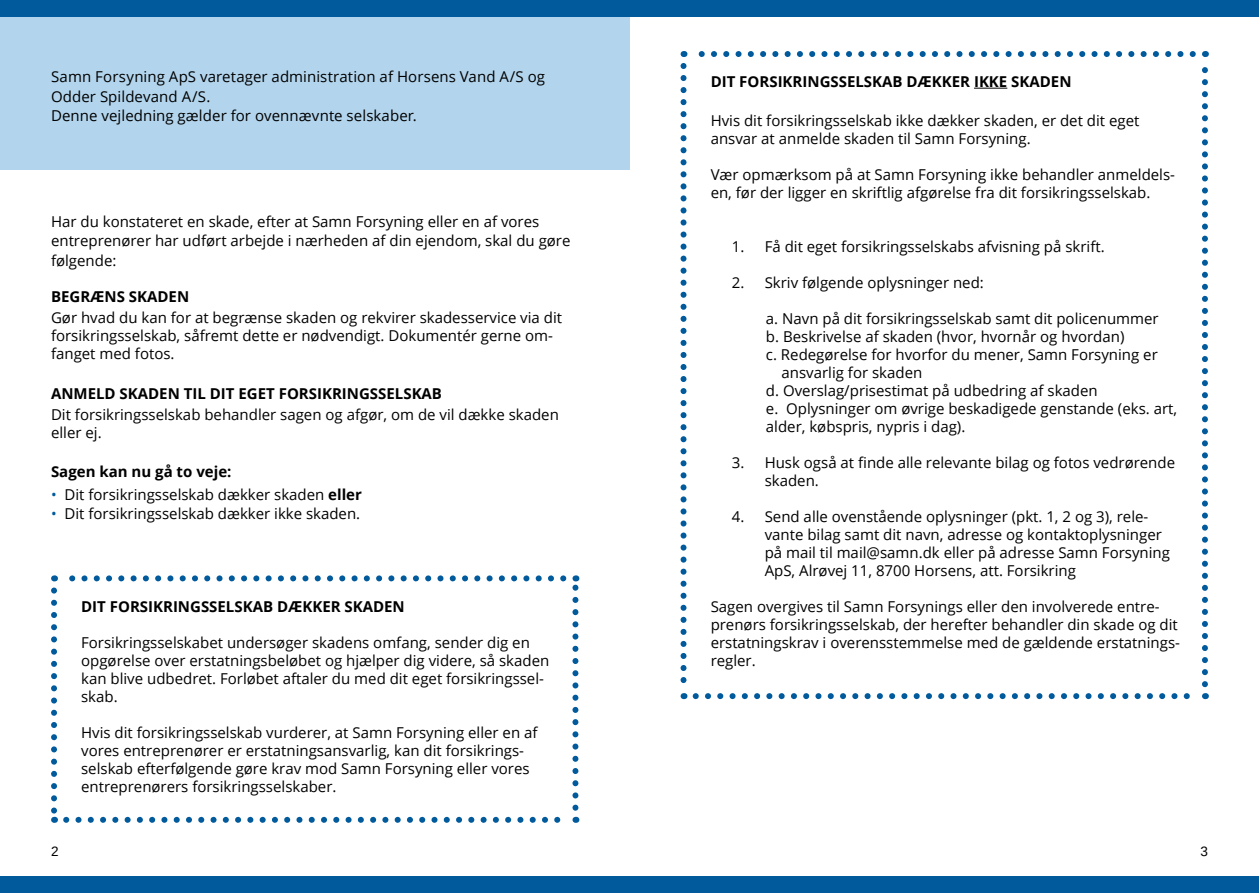
<style>
.page{position:relative;width:1259px;height:893px;background:#fff}
.page>*{position:absolute;margin:0;border:0;box-sizing:border-box;transform-origin:0 0}
.Brødtekst{font:15px/18px "Open Sans";color:#000}
.Mellemrubrik{font:700 15px "Open Sans";color:#000}
.t1{font:13.5px "Arimo";color:#000}
.s1{color:#005a9b}
.s2{font-weight:700}
</style>
<div class="page">
<div style="left:0;top:13px;width:629px;height:157px;background:#b2d4ec"></div>
<svg style="left:66px;top:817px;width:495px;height:6px"></svg>
<svg style="left:51px;top:590px;width:6px;height:233px"></svg>
<svg style="left:572px;top:575px;width:6px;height:233px"></svg>
<svg style="left:54px;top:575px;width:509px;height:6px"></svg>
<svg style="left:695px;top:693px;width:495px;height:6px"></svg>
<svg style="left:680px;top:66px;width:6px;height:633px"></svg>
<svg style="left:1202px;top:51px;width:6px;height:633px"></svg>
<svg style="left:683px;top:51px;width:509px;height:6px"></svg>
<hr style="left:974px;top:88px;width:33px;height:1px;background:#000">
<div style="left:0;top:876px;width:1259px;height:17px;background:#005a9b"></div>
<div style="left:0;top:0;width:1259px;height:17px;background:#005a9b"></div>
<p class="Brødtekst" style="left:51px;top:66px;width:495px;line-height:19.5px">Samn Forsyning ApS varetager administration af Horsens Vand A/S og<br>Odder Spildevand A/S.</p>
<p class="Brødtekst" style="left:51px;top:106px;width:367px">Denne vejledning gælder for ovennævnte selskaber.</p>
<p class="Brødtekst" style="left:51px;top:211px;width:521px;line-height:19.5px">Har du konstateret en skade, efter at Samn Forsyning eller en af vores entreprenører har udført arbejde i nærheden af din ejendom, skal du gøre følgende:</p>
<p class="Mellemrubrik" style="left:51px;top:285px;width:140px">BEGRÆNS SKADEN</p>
<p class="Brødtekst" style="left:51px;top:308px;width:512px">Gør hvad du kan for at begrænse skaden og rekvirer skadesservice via dit forsikringsselskab, såfremt dette er nødvendigt. Dokumentér gerne om&shy;fanget med fotos.</p>
<p class="Mellemrubrik" style="left:51px;top:383px;width:392px">ANMELD SKADEN TIL DIT EGET FORSIKRINGSSELSKAB</p>
<p class="Brødtekst" style="left:51px;top:405px;width:509px">Dit forsikringsselskab behandler sagen og afgør, om de vil dække skaden eller ej.</p>
<p class="Mellemrubrik" style="left:51px;top:461px;width:182px">Sagen kan nu gå to veje:</p>
<p class="Brødtekst" style="left:51px;top:485px;width:312px"><span class="s1">•</span> Dit forsikringsselskab dækker skaden <span class="s2">eller</span></p>
<p class="Brødtekst" style="left:51px;top:504px;width:311px"><span class="s1">•</span> Dit forsikringsselskab dækker ikke skaden.</p>
<p class="Mellemrubrik" style="left:81px;top:596px;width:325px">DIT FORSIKRINGSSELSKAB DÆKKER SKADEN</p>
<p class="Brødtekst" style="left:81px;top:633px;width:470px">Forsikringsselskabet undersøger skadens omfang, sender dig en opgørelse over erstatningsbeløbet og hjælper dig videre, så skaden kan blive udbedret. Forløbet aftaler du med dit eget forsikringssel&shy;skab.</p>
<p class="Brødtekst" style="left:81px;top:723px;width:458px">Hvis dit forsikringsselskab vurderer, at Samn Forsyning eller en af vores entreprenører er erstatningsansvarlig, kan dit forsikrings&shy;selskab efterfølgende gøre krav mod Samn Forsyning eller vores entreprenørers forsikringsselskaber.</p>
<p class="Mellemrubrik" style="left:710px;top:71px;width:362px">DIT FORSIKRINGSSELSKAB DÆKKER IKKE SKADEN</p>
<p class="Brødtekst" style="left:710px;top:111px;width:430px">Hvis dit forsikringsselskab ikke dækker skaden, er det dit eget ansvar at anmelde skaden til Samn Forsyning.</p>
<p class="Brødtekst" style="left:710px;top:165px;width:466px">Vær opmærksom på at Samn Forsyning ikke behandler anmeldels&shy;en, før der ligger en skriftlig afgørelse fra dit forsikringsselskab.</p>
<p class="Brødtekst" style="left:732px;top:237px;width:374px">1. Få dit eget forsikringsselskabs afvisning på skrift.</p>
<p class="Brødtekst" style="left:732px;top:273px;width:253px">2. Skriv følgende oplysninger ned:</p>
<p class="Brødtekst" style="left:766px;top:309px;width:394px">a. Navn på dit forsikringsselskab samt dit policenummer</p>
<p class="Brødtekst" style="left:766px;top:327px;width:360px">b. Beskrivelse af skaden (hvor, hvornår og hvordan)</p>
<p class="Brødtekst" style="left:781px;top:345px;width:378px;text-indent:-16px">c. Redegørelse for hvorfor du mener, Samn Forsyning er ansvarlig for skaden</p>
<p class="Brødtekst" style="left:766px;top:381px;width:333px">d. Overslag/prisestimat på udbedring af skaden</p>
<p class="Brødtekst" style="left:766px;top:399px;width:413px">e. Oplysninger om øvrige beskadigede genstande (eks. art, alder, købspris, nypris i dag).</p>
<p class="Brødtekst" style="left:764px;top:453px;width:412px;text-indent:-33px">3. Husk også at finde alle relevante bilag og fotos vedrørende skaden.</p>
<p class="Brødtekst" style="left:764px;top:507px;width:407px;text-indent:-33px">4. Send alle ovenstående oplysninger (pkt. 1, 2 og 3), rele&shy;vante bilag samt dit navn, adresse og kontaktoplysninger på mail til mail@samn.dk eller på adresse Samn Forsyning ApS, Alrøvej 11, 8700 Horsens, att. Forsikring</p>
<p class="Brødtekst" style="left:710px;top:597px;width:471px">Sagen overgives til Samn Forsynings eller den involverede entre&shy;prenørs forsikringsselskab, der herefter behandler din skade og dit erstatningskrav i overensstemmelse med de gældende erstatnings&shy;regler.</p>
<p class="t1" style="left:51px;top:843px;width:9px">2</p>
<p class="t1" style="left:1200px;top:843px;width:9px">3</p>
</div>
